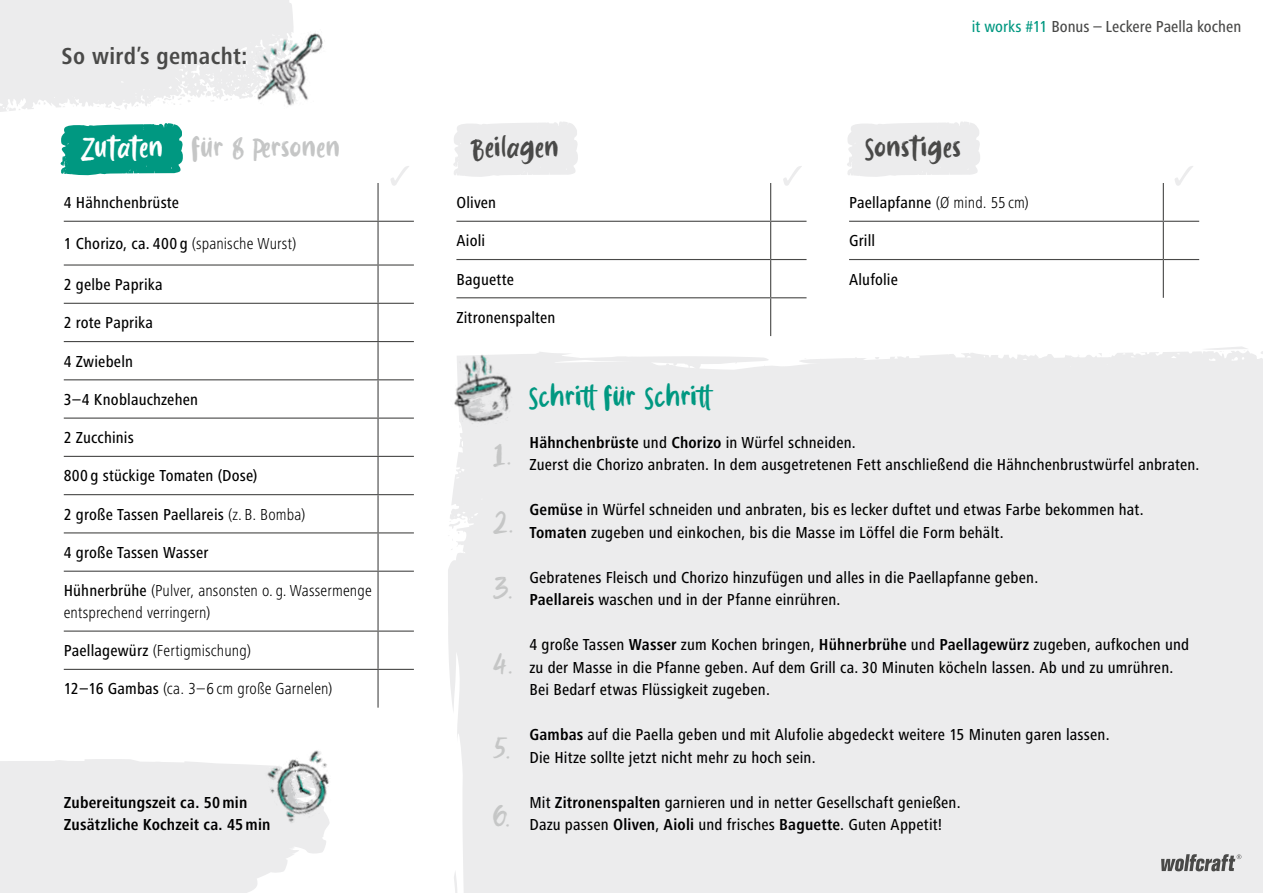
<style>
.page{position:relative;width:1263px;height:893px;background:#fff}
.page>*{position:absolute;margin:0;border:0;box-sizing:border-box;transform-origin:0 0}
.t1{font:700 condensed 24px "Frutiger Next LTW1 G";letter-spacing:.015em;color:#494948}
.t2{font:22.5px "Burnfolk Alt";letter-spacing:.02em;color:#c5c6c6}
.t3{font:22.5px "Burnfolk Alt";letter-spacing:.025em;color:#009881}
.t4{font:22.5px "Burnfolk Alt";letter-spacing:.02em;color:#494948}
.t5{font:500 condensed 16.5px/22.5px "Frutiger Next LTW1 G";letter-spacing:.01em;color:#000}
.t6{font:300 condensed 16.5px/22.5px "Frutiger Next LTW1 G";letter-spacing:.01em;color:#000}
.t7{font:700 condensed 16.5px/22.5px "Frutiger Next LTW1 G";letter-spacing:.01em;color:#000}
.t8{font:500 condensed 16.5px "Frutiger Next LTW1 G";color:#494948}
.s1{color:#fff}
.s2{font-weight:300}
.s3{font-weight:500}
.s4{color:#009881}
.s5{font-weight:700}
</style>
<div class="page">
<div style="left:448px;top:346px;width:815px;height:547px;background:#ececed"></div>
<hr style="left:849px;top:259px;width:314px;height:1px;background:#494948">
<hr style="left:1163px;top:259px;width:36px;height:1px;background:#494948">
<hr style="left:1163px;top:183px;width:1px;height:38px;background:#494948">
<hr style="left:1163px;top:222px;width:1px;height:37px;background:#494948">
<hr style="left:1163px;top:260px;width:1px;height:38px;background:#494948">
<hr style="left:849px;top:221px;width:314px;height:1px;background:#494948">
<hr style="left:1163px;top:221px;width:36px;height:1px;background:#494948">
<hr style="left:456px;top:297px;width:315px;height:1px;background:#494948">
<hr style="left:771px;top:297px;width:35px;height:1px;background:#494948">
<hr style="left:770px;top:183px;width:1px;height:38px;background:#494948">
<hr style="left:770px;top:222px;width:1px;height:37px;background:#494948">
<hr style="left:770px;top:260px;width:1px;height:37px;background:#494948">
<hr style="left:770px;top:298px;width:1px;height:38px;background:#494948">
<hr style="left:456px;top:221px;width:315px;height:1px;background:#494948">
<hr style="left:771px;top:221px;width:35px;height:1px;background:#494948">
<hr style="left:456px;top:259px;width:315px;height:1px;background:#494948">
<hr style="left:771px;top:259px;width:35px;height:1px;background:#494948">
<svg style="left:0;top:0;width:293px;height:176px"></svg>
<svg style="left:847px;top:122px;width:133px;height:55px;background:#ededee"></svg>
<svg style="left:453px;top:122px;width:125px;height:55px;background:#ededee"></svg>
<hr style="left:64px;top:221px;width:314px;height:1px;background:#494948">
<hr style="left:378px;top:221px;width:36px;height:1px;background:#494948">
<hr style="left:64px;top:264px;width:314px;height:2px;background:#494948">
<hr style="left:378px;top:264px;width:36px;height:2px;background:#494948">
<hr style="left:64px;top:303px;width:314px;height:1px;background:#494948">
<hr style="left:378px;top:303px;width:36px;height:1px;background:#494948">
<hr style="left:64px;top:341px;width:314px;height:1px;background:#494948">
<hr style="left:378px;top:341px;width:36px;height:1px;background:#494948">
<hr style="left:64px;top:379px;width:314px;height:1px;background:#494948">
<hr style="left:378px;top:379px;width:36px;height:1px;background:#494948">
<hr style="left:64px;top:418px;width:314px;height:1px;background:#494948">
<hr style="left:378px;top:418px;width:36px;height:1px;background:#494948">
<hr style="left:64px;top:456px;width:314px;height:1px;background:#494948">
<hr style="left:378px;top:456px;width:36px;height:1px;background:#494948">
<hr style="left:64px;top:494px;width:314px;height:1px;background:#494948">
<hr style="left:378px;top:494px;width:36px;height:1px;background:#494948">
<hr style="left:377px;top:183px;width:2px;height:38px;background:#494948">
<hr style="left:377px;top:222px;width:2px;height:42px;background:#494948">
<hr style="left:377px;top:266px;width:2px;height:37px;background:#494948">
<hr style="left:377px;top:304px;width:2px;height:37px;background:#494948">
<hr style="left:377px;top:342px;width:2px;height:37px;background:#494948">
<hr style="left:377px;top:380px;width:2px;height:38px;background:#494948">
<hr style="left:377px;top:419px;width:2px;height:37px;background:#494948">
<hr style="left:377px;top:457px;width:2px;height:37px;background:#494948">
<hr style="left:377px;top:495px;width:2px;height:37px;background:#494948">
<hr style="left:377px;top:533px;width:2px;height:38px;background:#494948">
<hr style="left:377px;top:572px;width:2px;height:58px;background:#494948">
<hr style="left:377px;top:632px;width:2px;height:37px;background:#494948">
<hr style="left:377px;top:670px;width:2px;height:38px;background:#494948">
<hr style="left:64px;top:571px;width:314px;height:1px;background:#494948">
<hr style="left:378px;top:571px;width:36px;height:1px;background:#494948">
<hr style="left:64px;top:630px;width:314px;height:2px;background:#494948">
<hr style="left:378px;top:630px;width:36px;height:2px;background:#494948">
<hr style="left:64px;top:669px;width:314px;height:1px;background:#494948">
<hr style="left:378px;top:669px;width:36px;height:1px;background:#494948">
<hr style="left:64px;top:532px;width:314px;height:1px;background:#494948">
<hr style="left:378px;top:532px;width:36px;height:1px;background:#494948">
<svg style="left:391px;top:166px;width:18px;height:20px"></svg>
<svg style="left:783px;top:166px;width:19px;height:20px"></svg>
<svg style="left:1175px;top:166px;width:18px;height:20px"></svg>
<svg style="left:0;top:759px;width:326px;height:134px;background:#ededee"></svg>
<img style="left:237px;top:21px;width:86px;height:106px">
<svg style="left:1161px;top:854px;width:80px;height:17px"></svg>
<img style="left:448px;top:346px;width:88px;height:98px">
<img style="left:253px;top:750px;width:77px;height:87px">
<h1 class="t1" style="left:62px;top:42px;width:187px">So wirdʹs gemacht:</h1>
<h2 class="t2" style="left:82px;top:133px;width:260px"><span class="s1">Zutaten</span> für 8 Personen</h2>
<p class="t5" style="left:64px;top:191px;width:117px">4 Hähnchenbrüste</p>
<p class="t5" style="left:64px;top:232px;width:234px">1 Chorizo, ca. 400 g <span class="s2">(spanische Wurst)</span></p>
<p class="t5" style="left:64px;top:273px;width:100px">2 gelbe Paprika</p>
<p class="t5" style="left:64px;top:312px;width:91px">2 rote Paprika</p>
<p class="t5" style="left:64px;top:350px;width:71px">4 Zwiebeln</p>
<p class="t5" style="left:64px;top:388px;width:136px">3–4 Knoblauchzehen</p>
<p class="t5" style="left:64px;top:426px;width:72px">2 Zucchinis</p>
<p class="t5" style="left:64px;top:465px;width:195px">800 g stückige Tomaten (Dose)</p>
<p class="t5" style="left:64px;top:503px;width:243px">2 große Tassen Paellareis <span class="s2">(z. B. Bomba)</span></p>
<p class="t5" style="left:64px;top:541px;width:146px">4 große Tassen Wasser</p>
<p class="t6" style="left:64px;top:579px;width:309px"><span class="s3">Hühnerbrühe</span> (Pulver, ansonsten o. g. Wassermenge entsprechend verringern)</p>
<p class="t6" style="left:64px;top:639px;width:189px"><span class="s3">Paellagewürz</span> (Fertigmischung)</p>
<p class="t6" style="left:64px;top:678px;width:270px"><span class="s3">12–16 Gambas</span> (ca. 3–6 cm große Garnelen)</p>
<p class="t7" style="left:64px;top:791px;width:208px">Zubereitungszeit ca. 50min<br>Zusätzliche Kochzeit ca. 45min</p>
<p class="t8" style="left:972px;top:17px;width:271px"><span class="s4">it works #11</span> Bonus – Leckere Paella kochen</p>
<h2 class="t4" style="left:471px;top:133px;width:89px">Beilagen</h2>
<h2 class="t4" style="left:865px;top:133px;width:97px">Sonstiges</h2>
<p class="t5" style="left:456px;top:191px;width:41px">Oliven</p>
<p class="t5" style="left:456px;top:230px;width:30px">Aioli</p>
<p class="t5" style="left:456px;top:268px;width:59px">Baguette</p>
<p class="t5" style="left:456px;top:306px;width:101px">Zitronenspalten</p>
<h2 class="t3" style="left:529px;top:382px;width:190px">Schritt für Schritt</h2>
<p class="t5" style="left:849px;top:191px;width:181px">Paellapfanne <span class="s2">(Ø mind. 55 cm)</span></p>
<p class="t5" style="left:849px;top:230px;width:28px">Grill</p>
<p class="t5" style="left:849px;top:268px;width:50px">Alufolie</p>
<h2 class="t2" style="left:493px;top:439px;width:20px">1.</h2>
<h2 class="t2" style="left:493px;top:507px;width:22px">2.</h2>
<h2 class="t2" style="left:493px;top:573px;width:21px">3.</h2>
<h2 class="t2" style="left:493px;top:648px;width:22px">4.</h2>
<h2 class="t2" style="left:493px;top:733px;width:19px">5.</h2>
<h2 class="t2" style="left:493px;top:801px;width:19px">6.</h2>
<p class="t5" style="left:529px;top:431px;width:671px"><span class="s5">Hähnchenbrüste</span> und <span class="s5">Chorizo</span> in Würfel schneiden.<br>Zuerst die Chorizo anbraten. In dem ausgetretenen Fett anschließend die Hähnchenbrustwürfel anbraten.</p>
<p class="t5" style="left:529px;top:498px;width:616px"><span class="s5">Gemüse</span> in Würfel schneiden und anbraten, bis es lecker duftet und etwas Farbe bekommen hat.<br><span class="s5">Tomaten</span> zugeben und einkochen, bis die Masse im Löffel die Form behält.</p>
<p class="t5" style="left:529px;top:566px;width:510px">Gebratenes Fleisch und Chorizo hinzufügen und alles in die Paellapfanne geben.<br><span class="s5">Paellareis</span> waschen und in der Pfanne einrühren.</p>
<p class="t5" style="left:529px;top:633px;width:661px">4 große Tassen <span class="s5">Wasser</span> zum Kochen bringen, <span class="s5">Hühnerbrühe</span> und <span class="s5">Paellagewürz</span> zugeben, aufkochen und zu der Masse in die Pfanne geben. Auf dem Grill ca. 30 Minuten köcheln lassen. Ab und zu umrühren.<br>Bei Bedarf etwas Flüssigkeit zugeben.</p>
<p class="t5" style="left:529px;top:723px;width:582px"><span class="s5">Gambas</span> auf die Paella geben und mit Alufolie abgedeckt weitere 15 Minuten garen lassen.<br>Die Hitze sollte jetzt nicht mehr zu hoch sein.</p>
<p class="t5" style="left:529px;top:791px;width:433px">Mit <span class="s5">Zitronenspalten</span> garnieren und in netter Gesellschaft genießen.<br>Dazu passen <span class="s5">Oliven</span>, <span class="s5">Aioli</span> und frisches <span class="s5">Baguette</span>. Guten Appetit!</p>
</div>
